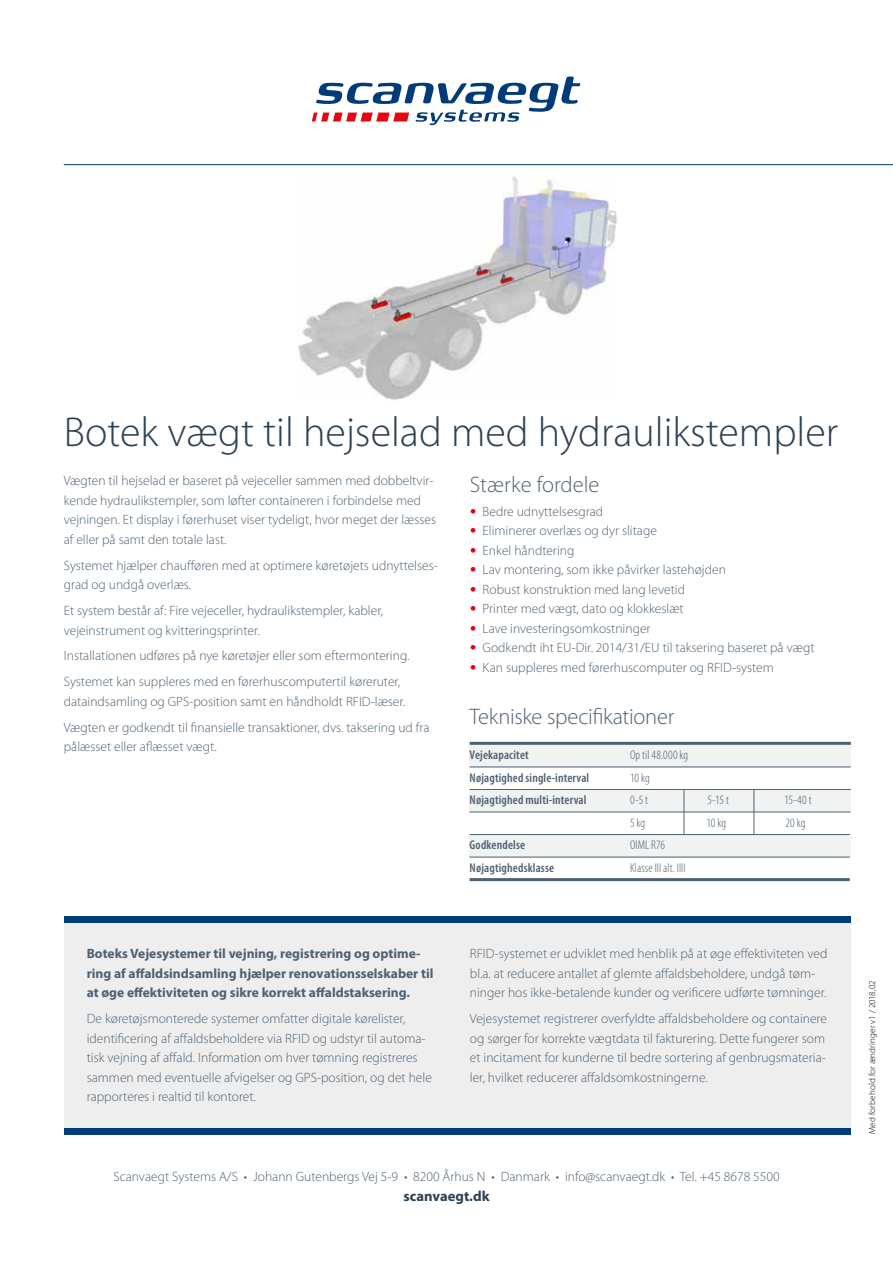
<style>
.page{position:relative;width:893px;height:1263px;background:#fff}
.page>*{position:absolute;margin:0;border:0;box-sizing:border-box;transform-origin:0 0}
.t1{font:300 42px "Myriad Pro";color:#2c4255}
.t2{font:300 22.5px "Myriad Pro";letter-spacing:-.01em;color:#4d6172}
.t3{font:14.55px "Myriad MM 700 600";color:#2c4255}
.t4{font:300 13.5px/19.5px "Myriad Pro";color:#4d6172}
.t5{font:700 13.5px/19.5px "Myriad Pro";color:#4d6172}
.t6{font:600 condensed 12.75px/22.5px "Myriad Pro";letter-spacing:.01em;color:#4d6172}
.t7{font:300 condensed 12.75px/22.5px "Myriad Pro";letter-spacing:.005em;color:#4d6172}
.t8{font:300 9px "Myriad Pro";letter-spacing:.02em;color:#000}
.s1{font-family:"Frutiger";font-weight:900;color:#e30613}
</style>
<div class="page">
<svg style="left:312px;top:77px;width:268px;height:48px"></svg>
<div style="left:470px;top:835px;width:381px;height:23px;background:#f1f2f2"></div>
<div style="left:64px;top:922px;width:786px;height:213px;background:#eee"></div>
<div style="left:64px;top:916px;width:786px;height:6px;background:#013c78"></div>
<div style="left:64px;top:1128px;width:786px;height:7px;background:#013c78"></div>
<div style="left:470px;top:743px;width:381px;height:24px;background:#f1f2f2"></div>
<div style="left:469px;top:789px;width:381px;height:23px;background:#f1f2f2"></div>
<hr style="left:470px;top:767px;width:381px;height:1px;background:#4d6172">
<hr style="left:470px;top:789px;width:381px;height:1px;background:#4d6172">
<hr style="left:470px;top:812px;width:381px;height:1px;background:#4d6172">
<hr style="left:470px;top:742px;width:381px;height:3px;background:#4d6172">
<hr style="left:470px;top:834px;width:380px;height:1px;background:#4d6172">
<hr style="left:470px;top:857px;width:380px;height:1px;background:#4d6172">
<hr style="left:470px;top:878px;width:380px;height:3px;background:#4d6172">
<hr style="left:684px;top:789px;width:1px;height:45px;background:#4d6172">
<hr style="left:754px;top:790px;width:1px;height:44px;background:#4d6172">
<img style="left:297px;top:176px;width:320px;height:224px">
<hr style="left:64px;top:164px;width:829px;height:1px;background:#003b60">
<h1 class="t1" style="left:64px;top:407px;width:776px">Botek vægt til hejselad med hydraulikstempler</h1>
<p class="t4" style="left:64px;top:471px;width:374px">Vægten til hejselad er baseret på vejeceller sammen med dobbeltvir&shy;kende hydraulikstempler, som løfter containeren i forbindelse med vejningen. Et display i førerhuset viser tydeligt, hvor meget der læsses af eller på samt den totale last.</p>
<p class="t4" style="left:64px;top:555px;width:375px">Systemet hjælper chaufføren med at optimere køretøjets udnyttelses&shy;grad og undgå overlæs.</p>
<p class="t4" style="left:64px;top:601px;width:321px">Et system består af: Fire vejeceller, hydraulikstempler, kabler, vejeinstrument og kvitteringsprinter.</p>
<p class="t4" style="left:64px;top:643px;width:347px;line-height:26px">Installationen udføres på nye køretøjer eller som eftermontering.<br>Systemet kan suppleres med en førerhuscomputertil køreruter,</p>
<p class="t4" style="left:64px;top:688px;width:367px;line-height:26px">dataindsamling og GPS-position samt en håndholdt RFID-læser.<br>Vægten er godkendt til finansielle transaktioner, dvs. taksering ud fra</p>
<p class="t4" style="left:64px;top:737px;width:154px">pålæsset eller aflæsset vægt.</p>
<p class="t5" style="left:87px;top:944px;width:348px">Boteks Vejesystemer til vejning, registrering og optime&shy;ring af affaldsindsamling hjælper renovationsselskaber til at øge effektiviteten og sikre korrekt affaldstaksering.</p>
<p class="t4" style="left:87px;top:1009px;width:347px">De køretøjsmonterede systemer omfatter digitale kørelister, identificering af affaldsbeholdere via RFID og udstyr til automa&shy;tisk vejning af affald. Information om hver tømning registreres sammen med eventuelle afvigelser og GPS-position, og det hele rapporteres i realtid til kontoret.</p>
<h2 class="t2" style="left:470px;top:471px;width:131px">Stærke fordele</h2>
<p class="t4" style="left:470px;top:501px;width:135px"><span class="s1">•</span> Bedre udnyttelsesgrad</p>
<p class="t4" style="left:470px;top:521px;width:189px"><span class="s1">•</span> Eliminerer overlæs og dyr slitage</p>
<p class="t4" style="left:470px;top:540px;width:106px"><span class="s1">•</span> Enkel håndtering</p>
<p class="t4" style="left:470px;top:560px;width:257px"><span class="s1">•</span> Lav montering, som ikke påvirker lastehøjden</p>
<p class="t4" style="left:470px;top:579px;width:217px"><span class="s1">•</span> Robust konstruktion med lang levetid</p>
<p class="t4" style="left:470px;top:599px;width:215px"><span class="s1">•</span> Printer med vægt, dato og klokkeslæt</p>
<p class="t4" style="left:470px;top:618px;width:182px"><span class="s1">•</span> Lave investeringsomkostninger</p>
<p class="t4" style="left:470px;top:638px;width:346px"><span class="s1">•</span> Godkendt iht EU-Dir. 2014/31/EU til taksering baseret på vægt</p>
<p class="t4" style="left:470px;top:657px;width:305px"><span class="s1">•</span> Kan suppleres med førerhuscomputer og RFID-system</p>
<h2 class="t2" style="left:469px;top:702px;width:206px">Tekniske specifikationer</h2>
<p class="t6" style="left:470px;top:743px;width:121px">Vejekapacitet<br>Nøjagtighed single-interval<br>Nøjagtighed multi-interval</p>
<p class="t6" style="left:470px;top:833px;width:86px">Godkendelse<br>Nøjagtighedsklasse</p>
<p class="t7" style="left:630px;top:744px;width:60px">Op til 48.000 kg<br>10 kg<br>0-5 t</p>
<p class="t7" style="left:707px;top:789px;width:23px">5-15 t</p>
<p class="t7" style="left:784px;top:789px;width:29px">15-40 t</p>
<p class="t7" style="left:630px;top:811px;width:17px">5 kg</p>
<p class="t7" style="left:707px;top:811px;width:21px">10 kg</p>
<p class="t7" style="left:785px;top:811px;width:21px">20 kg</p>
<p class="t7" style="left:630px;top:834px;width:57px">OIML R76<br>Klasse III alt. IIII</p>
<p class="t4" style="left:470px;top:944px;width:359px">RFID-systemet er udviklet med henblik på at øge effektiviteten ved bl.a. at reducere antallet af glemte affaldsbeholdere, undgå tøm&shy;ninger hos ikke-betalende kunder og verificere udførte tømninger.</p>
<p class="t4" style="left:470px;top:1009px;width:359px">Vejesystemet registrerer overfyldte affaldsbeholdere og containere og sørger for korrekte vægtdata til fakturering. Dette fungerer som et incitament for kunderne til bedre sortering af genbrugsmateria&shy;ler, hvilket reducerer affaldsomkostningerne.</p>
<p class="t4" style="left:113px;top:1167px;width:668px">Scanvaegt Systems A/S • Johann Gutenbergs Vej 5-9 • 8200 Århus N • Danmark • info@scanvaegt.dk • Tel. +45 8678 5500</p>
<p class="t3" style="left:403px;top:1189px;width:88px">scanvaegt.dk</p>
<p class="t8" style="left:867px;top:1134px;width:155px;rotate:-90deg">Med forbehold for ændringer v1 / 2018,02</p>
</div>
